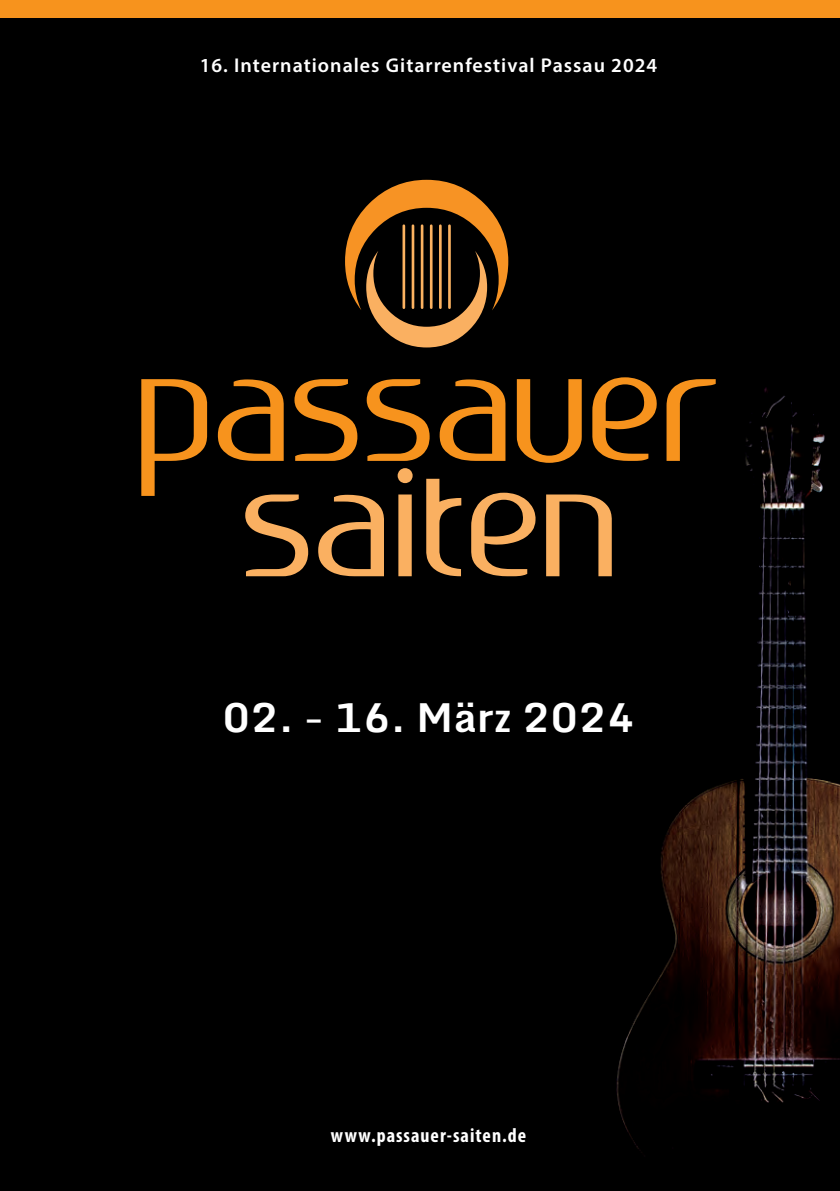
<style>
.page{position:relative;width:840px;height:1191px;background:#fff}
.page>*{position:absolute;margin:0;border:0;box-sizing:border-box;transform-origin:0 0}
.t1{font:149.6px "Ageone";color:#f7931d}
.t2{font:700 40px "Monda";letter-spacing:.01em;color:#fff}
.t3{font:600 20px "Myriad Pro";letter-spacing:.05em;color:#fff}
.t4{font:700 condensed 20px "Myriad Pro";letter-spacing:.05em;color:#fff}
</style>
<div class="page">
<div style="left:0;top:17px;width:839px;height:1174px;background:#000"></div>
<img style="left:499px;top:387px;width:340px;height:762px">
<div style="left:0;top:0;width:839px;height:17px;background:#f7931d"></div>
<svg style="left:245px;top:494px;width:63px;height:82px"></svg>
<svg style="left:318px;top:495px;width:66px;height:81px"></svg>
<svg style="left:397px;top:468px;width:15px;height:108px"></svg>
<svg style="left:426px;top:479px;width:35px;height:97px"></svg>
<svg style="left:471px;top:493px;width:64px;height:83px"></svg>
<svg style="left:546px;top:494px;width:65px;height:82px"></svg>
<svg style="left:345px;top:180px;width:163px;height:167px"></svg>
<hr style="left:402px;top:226px;width:3px;height:82px;background:#fbb261">
<hr style="left:411px;top:226px;width:3px;height:82px;background:#fbb261">
<hr style="left:420px;top:226px;width:3px;height:82px;background:#fbb261">
<hr style="left:429px;top:226px;width:3px;height:82px;background:#fbb261">
<hr style="left:439px;top:226px;width:2px;height:82px;background:#fbb261">
<hr style="left:448px;top:226px;width:2px;height:82px;background:#fbb261">
<p class="t3" style="left:200px;top:52px;width:458px">16. Internationales Gitarrenfestival Passau 2024</p>
<h1 class="t1" style="left:135px;top:347px;width:583px">passauer</h1>
<p class="t2" style="left:222px;top:684px;width:413px">02. - 16. März 2024</p>
<p class="t4" style="left:330px;top:1122px;width:197px">www.passauer-saiten.de</p>
</div>
